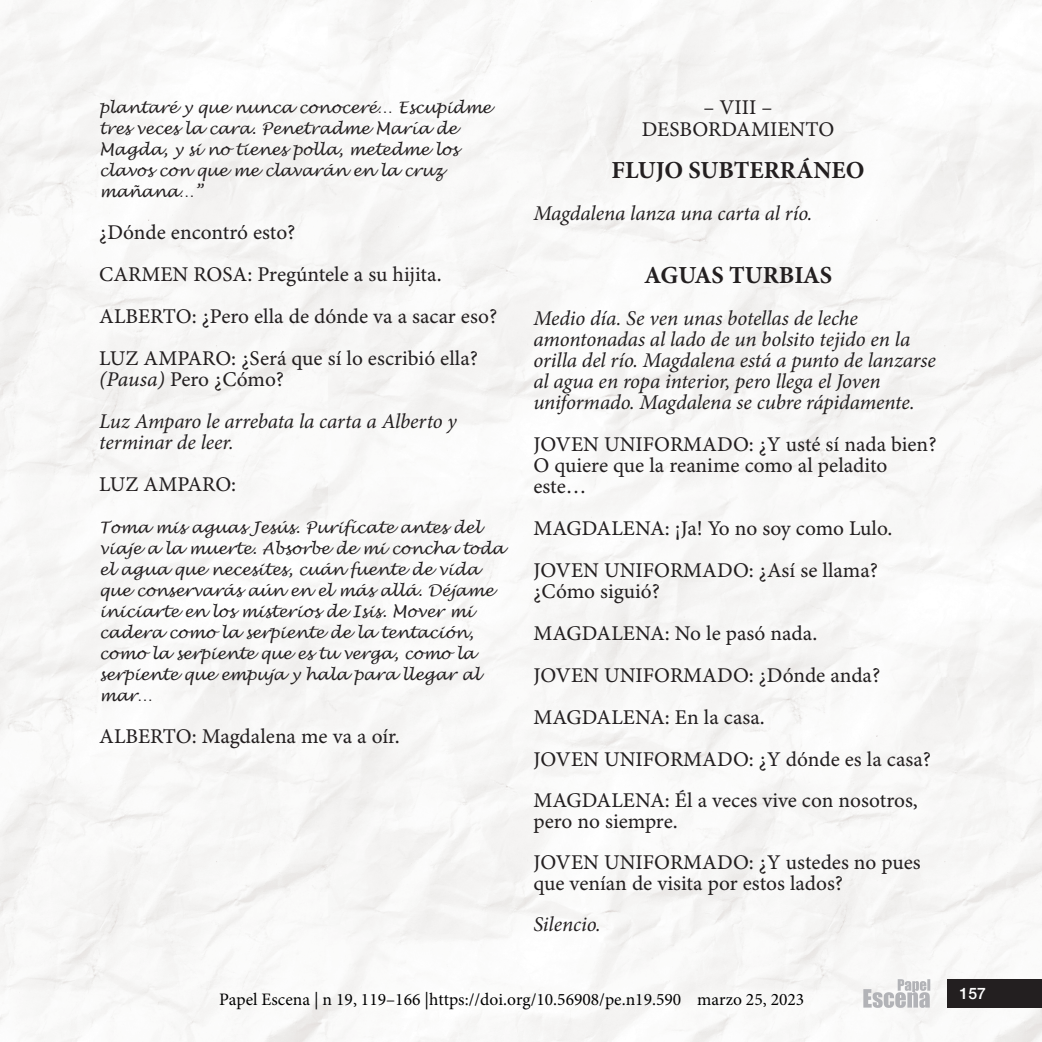
<style>
.page{position:relative;width:1042px;height:1042px;background:#fff}
.page>*{position:absolute;margin:0;border:0;box-sizing:border-box;transform-origin:0 0}
.Tipo_Parrafo_General{font:700 24.5px "Minion Pro";color:#231f20}
.Tipo_Parrafo_General-2{font:21px/21px "Minion Pro Capt";color:#231f20}
.Italic{font:italic 21px/21px "Minion Pro";letter-spacing:-.005em;color:#231f20}
.t1{font:17.5px "Minion Pro";color:#000}
.Cursiva_manuscrita{font:15.75px/21px "QK Marisa";color:#231f20}
.t2{font:500 15.75px "Helvetica Neue";color:#fff}
.s1{font-family:"Minion Pro It Capt"}
.s2{font-family:"Minion Pro"}
</style>
<div class="page">
<div style="left:947px;top:979px;width:95px;height:29px;background:#231f20"></div>
<svg style="left:863px;top:979px;width:67px;height:29px"></svg>
<p class="Cursiva_manuscrita" style="left:99px;top:97px;width:393px">plantaré y que nunca conoceré… Escupidme tres veces la cara. Penetradme María de<br>Magda, y si no tienes polla, metedme los clavos con que me clavarán en la cruz mañana…”</p>
<p class="Tipo_Parrafo_General-2" style="left:99px;top:222px;width:198px">¿Dónde encontró esto?</p>
<p class="Tipo_Parrafo_General-2" style="left:99px;top:264px;width:344px">CARMEN ROSA: Pregúntele a su hijita.</p>
<p class="Tipo_Parrafo_General-2" style="left:99px;top:306px;width:399px">ALBERTO: ¿Pero ella de dónde va a sacar eso?</p>
<p class="Tipo_Parrafo_General-2" style="left:99px;top:348px;width:380px">LUZ AMPARO: ¿Será que sí lo escribió ella? <span class="s1">(Pausa)</span> Pero ¿Cómo?</p>
<p class="Italic" style="left:99px;top:410px;width:359px">Luz Amparo le arrebata la carta a Alberto y terminar de leer.</p>
<p class="Tipo_Parrafo_General-2" style="left:99px;top:474px;width:139px">LUZ AMPARO:</p>
<p class="Cursiva_manuscrita" style="left:99px;top:517px;width:407px">Toma mis aguas Jesús. Purifícate antes del viaje a la muerte. Absorbe de mi concha toda el agua que necesites, cuán fuente de vida que conservarás aún en el más allá. Déjame iniciarte en los misterios de Isis. Mover mi cadera como la serpiente de la tentación, como la serpiente que es tu verga, como la serpiente que empuja y hala para llegar al mar…</p>
<p class="Tipo_Parrafo_General-2" style="left:99px;top:726px;width:302px">ALBERTO: Magdalena me va a oír.</p>
<p class="Tipo_Parrafo_General-2" style="left:703px;top:98px;width:70px">– VIII –</p>
<p class="Tipo_Parrafo_General-2" style="left:642px;top:119px;width:194px">DESBORDAMIENTO</p>
<p class="Tipo_Parrafo_General" style="left:611px;top:152px;width:255px">FLUJO SUBTERRÁNEO</p>
<p class="Italic" style="left:533px;top:202px;width:280px">Magdalena lanza una carta al río.</p>
<p class="Tipo_Parrafo_General" style="left:644px;top:257px;width:189px">AGUAS TURBIAS</p>
<p class="Italic" style="left:533px;top:307px;width:404px">Medio día. Se ven unas botellas de leche amontonadas al lado de un bolsito tejido en la orilla del río. Magdalena está a punto de lanzarse al agua en ropa interior, pero llega el Joven uniformado. Magdalena se cubre rápidamente.</p>
<p class="Tipo_Parrafo_General-2" style="left:533px;top:434px;width:405px">JOVEN UNIFORMADO: ¿Y usté sí nada bien?<br>O quiere que la reanime como al peladito este…</p>
<p class="Tipo_Parrafo_General-2" style="left:533px;top:518px;width:360px">MAGDALENA: ¡Ja! Yo no soy como Lulo.</p>
<p class="Tipo_Parrafo_General-2" style="left:533px;top:560px;width:346px">JOVEN UNIFORMADO: ¿Así se llama? ¿Cómo siguió?</p>
<p class="Tipo_Parrafo_General-2" style="left:533px;top:623px;width:285px">MAGDALENA: No le pasó nada.</p>
<p class="Tipo_Parrafo_General-2" style="left:533px;top:665px;width:348px">JOVEN UNIFORMADO: <span class="s2">¿</span>Dónde anda?</p>
<p class="Tipo_Parrafo_General-2" style="left:533px;top:707px;width:233px">MAGDALENA: En la casa.</p>
<p class="Tipo_Parrafo_General-2" style="left:533px;top:749px;width:399px">JOVEN UNIFORMADO: ¿Y dónde es la casa?</p>
<p class="Tipo_Parrafo_General-2" style="left:533px;top:791px;width:386px">MAGDALENA: Él a veces vive con nosotros, pero no siempre.</p>
<p class="Tipo_Parrafo_General-2" style="left:533px;top:853px;width:389px">JOVEN UNIFORMADO: ¿Y ustedes no pues que venían de visita por estos lados?</p>
<p class="Italic" style="left:533px;top:914px;width:69px">Silencio.</p>
<p class="t1" style="left:219px;top:988px;width:587px">Papel Escena | n 19, 119–166 |https://doi.org/10.56908/pe.n19.590 marzo 25, 2023</p>
<p class="t2" style="left:959px;top:980px;width:28px">157</p>
</div>
